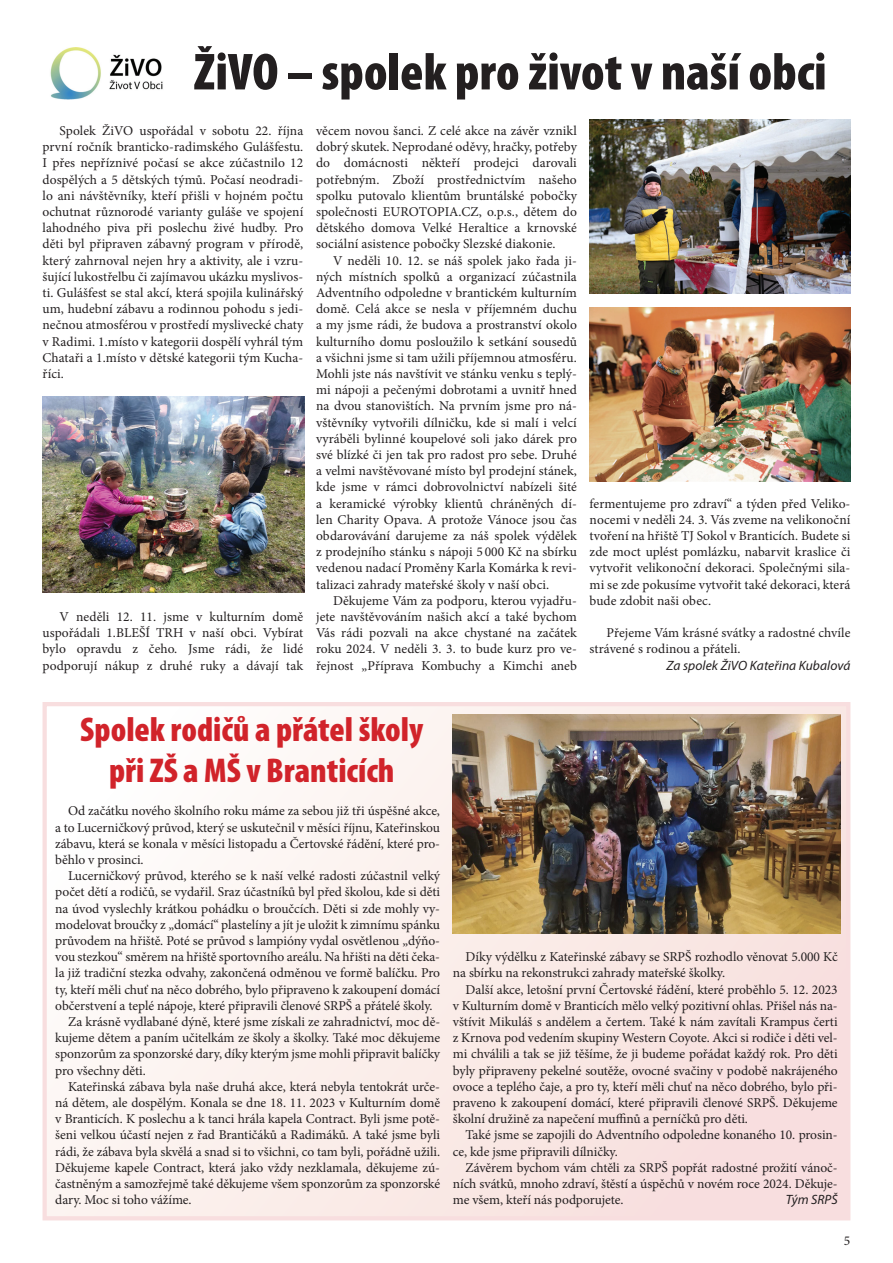
<style>
.page{position:relative;width:893px;height:1263px;background:#fff}
.page>*{position:absolute;margin:0;border:0;box-sizing:border-box;transform-origin:0 0}
.t1{font:900 condensed 52.5px "Myriad Pro";color:#231f20}
.t2{font:900 condensed 34.5px/41.4px "Myriad Pro";color:#d1232a;text-align:center}
.t3{font:13.5px/16.2px "Minion Pro";letter-spacing:-.005em;color:#231f20;text-align:justify}
.t4{font:italic 13.5px "Myriad Pro";letter-spacing:.005em;color:#231f20}
</style>
<div class="page">
<div style="left:45px;top:704px;width:803px;height:514px;background:linear-gradient(to right,#fefcf9,#f7dcda)"></div>
<img style="left:50px;top:47px;width:113px;height:53px">
<img style="left:452px;top:715px;width:388px;height:218px">
<img style="left:590px;top:120px;width:260px;height:173px">
<img style="left:589px;top:307px;width:261px;height:174px">
<img style="left:43px;top:396px;width:261px;height:196px">
<h1 class="t1" style="left:194px;top:43px;width:634px">ŽiVO – spolek pro život v naší obci</h1>
<p class="t3" style="left:43px;top:123px;width:262px;text-indent:17px">Spolek ŽiVO uspořádal v sobotu 22. října první ročník branticko-radimského Gulášfestu.<br>I přes nepříznivé počasí se akce zúčastnilo 12 dospělých a 5 dětských týmů. Počasí neodradi&shy;lo ani návštěvníky, kteří přišli v hojném počtu ochutnat různorodé varianty guláše ve spojení lahodného piva při poslechu živé hudby. Pro děti byl připraven zábavný program v přírodě, který zahrnoval nejen hry a aktivity, ale i vzru&shy;šující lukostřelbu či zajímavou ukázku myslivos&shy;ti. Gulášfest se stal akcí, která spojila kulinářský um, hudební zábavu a rodinnou pohodu s jedi&shy;nečnou atmosférou v prostředí myslivecké chaty v Radimi. 1.místo v kategorii dospělí vyhrál tým Chataři a 1.místo v dětské kategorii tým Kucha&shy;říci.</p>
<p class="t3" style="left:43px;top:609px;width:262px;text-indent:17px">V neděli 12. 11. jsme v kulturním domě uspořádali 1.BLEŠÍ TRH v naší obci. Vybírat bylo opravdu z čeho. Jsme rádi, že lidé podporují nákup z druhé ruky a dávají tak</p>
<p class="t3" style="left:316px;top:123px;width:262px">věcem novou šanci. Z celé akce na závěr vznikl dobrý skutek. Neprodané oděvy, hračky, potřeby do domácnosti někteří prodejci darovali potřebným. Zboží prostřednictvím našeho spolku putovalo klientům bruntálské pobočky společnosti EUROTOPIA.CZ, o.p.s., dětem do dětského domova Velké Heraltice a krnovské sociální asistence pobočky Slezské diakonie.</p>
<p class="t3" style="left:316px;top:252px;width:262px;text-indent:17px">V neděli 10. 12. se náš spolek jako řada ji&shy;ných místních spolků a organizací zúčastnila Adventního odpoledne v brantickém kulturním domě. Celá akce se nesla v příjemném duchu a my jsme rádi, že budova a prostranství okolo kulturního domu posloužilo k setkání sousedů a všichni jsme si tam užili příjemnou atmosféru.<br>Mohli jste nás navštívit ve stánku venku s teplý&shy;mi nápoji a pečenými dobrotami a uvnitř hned na dvou stanovištích. Na prvním jsme pro ná&shy;vštěvníky vytvořili dílničku, kde si malí i velcí vyráběli bylinné koupelové soli jako dárek pro své blízké či jen tak pro radost pro sebe. Druhé a velmi navštěvované místo byl prodejní stánek, kde jsme v rámci dobrovolnictví nabízeli šité a keramické výrobky klientů chráněných dí&shy;len Charity Opava. A protože Vánoce jsou čas obdarovávání darujeme za náš spolek výdělek z prodejního stánku s nápoji 5 000 Kč na sbírku vedenou nadací Proměny Karla Komárka k revi&shy;talizaci zahrady mateřské školy v naší obci.</p>
<p class="t3" style="left:316px;top:592px;width:262px;text-indent:17px">Děkujeme Vám za podporu, kterou vyjadřu&shy;jete navštěvováním našich akcí a také bychom Vás rádi pozvali na akce chystané na začátek roku 2024. V neděli 3. 3. to bude kurz pro ve&shy;řejnost „Příprava Kombuchy a Kimchi aneb</p>
<p class="t3" style="left:590px;top:495px;width:262px">fermentujeme pro zdraví“ a týden před Veliko&shy;nocemi v neděli 24. 3. Vás zveme na velikonoční tvoření na hřiště TJ Sokol v Branticích. Budete si zde moct uplést pomlázku, nabarvit kraslice či vytvořit velikonoční dekoraci. Společnými sila&shy;mi se zde pokusíme vytvořit také dekoraci, která bude zdobit naši obec.</p>
<p class="t3" style="left:590px;top:625px;width:262px;text-indent:17px">Přejeme Vám krásné svátky a radostné chvíle strávené s rodinou a přáteli.</p>
<p class="t4" style="left:667px;top:657px;width:185px">Za spolek ŽiVO Kateřina Kubalová</p>
<h2 class="t2" style="left:80px;top:709px;width:345px">Spolek rodičů a přátel školy při ZŠ a MŠ v Branticích</h2>
<p class="t3" style="left:55px;top:803px;width:386px;text-indent:13px">Od začátku nového školního roku máme za sebou již tři úspěšné akce, a to Lucerničkový průvod, který se uskutečnil v měsíci říjnu, Kateřinskou zábavu, která se konala v měsíci listopadu a Čertovské řádění, které pro&shy;běhlo v prosinci.</p>
<p class="t3" style="left:68px;top:868px;width:374px">Lucerničkový průvod, kterého se k naší velké radosti zúčastnil velký</p>
<p class="t3" style="left:55px;top:884px;width:386px">počet dětí a rodičů, se vydařil. Sraz účastníků byl před školou, kde si děti</p>
<p class="t3" style="left:55px;top:900px;width:386px">na úvod vyslechly krátkou pohádku o broučcích. Děti si zde mohly vy-</p>
<p class="t3" style="left:55px;top:916px;width:386px">modelovat broučky z „domácí“ plastelíny a jít je uložit k zimnímu spánku</p>
<p class="t3" style="left:55px;top:933px;width:386px">průvodem na hřiště. Poté se průvod s lampióny vydal osvětlenou „dýňo-</p>
<p class="t3" style="left:55px;top:949px;width:386px">vou stezkou“ směrem na hřiště sportovního areálu. Na hřišti na děti čeka-</p>
<p class="t3" style="left:55px;top:965px;width:386px">la již tradiční stezka odvahy, zakončená odměnou ve formě balíčku. Pro</p>
<p class="t3" style="left:55px;top:981px;width:386px">ty, kteří měli chuť na něco dobrého, bylo připraveno k zakoupení domácí</p>
<p class="t3" style="left:55px;top:997px;width:379px">občerstvení a teplé nápoje, které připravili členové SRPŠ a přátelé školy.</p>
<p class="t3" style="left:68px;top:1014px;width:374px">Za krásně vydlabané dýně, které jsme získali ze zahradnictví, moc dě-</p>
<p class="t3" style="left:55px;top:1030px;width:386px">kujeme dětem a paním učitelkám ze školy a školky. Také moc děkujeme</p>
<p class="t3" style="left:55px;top:1046px;width:386px">sponzorům za sponzorské dary, díky kterým jsme mohli připravit balíčky</p>
<p class="t3" style="left:55px;top:1062px;width:92px">pro všechny děti.</p>
<p class="t3" style="left:68px;top:1078px;width:374px">Kateřinská zábava byla naše druhá akce, která nebyla tentokrát urče-</p>
<p class="t3" style="left:55px;top:1095px;width:386px">ná dětem, ale dospělým. Konala se dne 18. 11. 2023 v Kulturním domě</p>
<p class="t3" style="left:55px;top:1111px;width:386px">v Branticích. K poslechu a k tanci hrála kapela Contract. Byli jsme potě-</p>
<p class="t3" style="left:55px;top:1127px;width:386px">šeni velkou účastí nejen z řad Brantičáků a Radimáků. A také jsme byli</p>
<p class="t3" style="left:55px;top:1143px;width:386px">rádi, že zábava byla skvělá a snad si to všichni, co tam byli, pořádně užili.</p>
<p class="t3" style="left:55px;top:1159px;width:386px">Děkujeme kapele Contract, která jako vždy nezklamala, děkujeme zú-</p>
<p class="t3" style="left:55px;top:1176px;width:386px">častněným a samozřejmě také děkujeme všem sponzorům za sponzorské</p>
<p class="t3" style="left:55px;top:1192px;width:138px">dary. Moc si toho vážíme.</p>
<p class="t3" style="left:453px;top:949px;width:386px;text-indent:13px">Díky výdělku z Kateřinské zábavy se SRPŠ rozhodlo věnovat 5.000 Kč na sbírku na rekonstrukci zahrady mateřské školky.</p>
<p class="t3" style="left:453px;top:981px;width:386px;text-indent:13px">Další akce, letošní první Čertovské řádění, které proběhlo 5. 12. 2023 v Kulturním domě v Branticích mělo velký pozitivní ohlas. Přišel nás na&shy;vštívit Mikuláš s andělem a čertem. Také k nám zavítali Krampus čerti z Krnova pod vedením skupiny Western Coyote. Akci si rodiče i děti vel&shy;mi chválili a tak se již těšíme, že ji budeme pořádat každý rok. Pro děti byly připraveny pekelné soutěže, ovocné svačiny v podobě nakrájeného ovoce a teplého čaje, a pro ty, kteří měli chuť na něco dobrého, bylo při&shy;praveno k zakoupení domácí, které připravili členové SRPŠ. Děkujeme školní družině za napečení muffinů a perníčků pro děti.</p>
<p class="t3" style="left:453px;top:1127px;width:386px;text-indent:13px">Také jsme se zapojili do Adventního odpoledne konaného 10. prosin&shy;ce, kde jsme připravili dílničky.</p>
<p class="t3" style="left:453px;top:1159px;width:386px;text-indent:13px">Závěrem bychom vám chtěli za SRPŠ popřát radostné prožití vánoč&shy;ních svátků, mnoho zdraví, štěstí a úspěchů v novém roce 2024. Děkuje&shy;me všem, kteří nás podporujete.</p>
<p class="t4" style="left:786px;top:1191px;width:53px">Tým SRPŠ</p>
<p class="t3" style="left:844px;top:1233px;width:8px">5</p>
</div>
